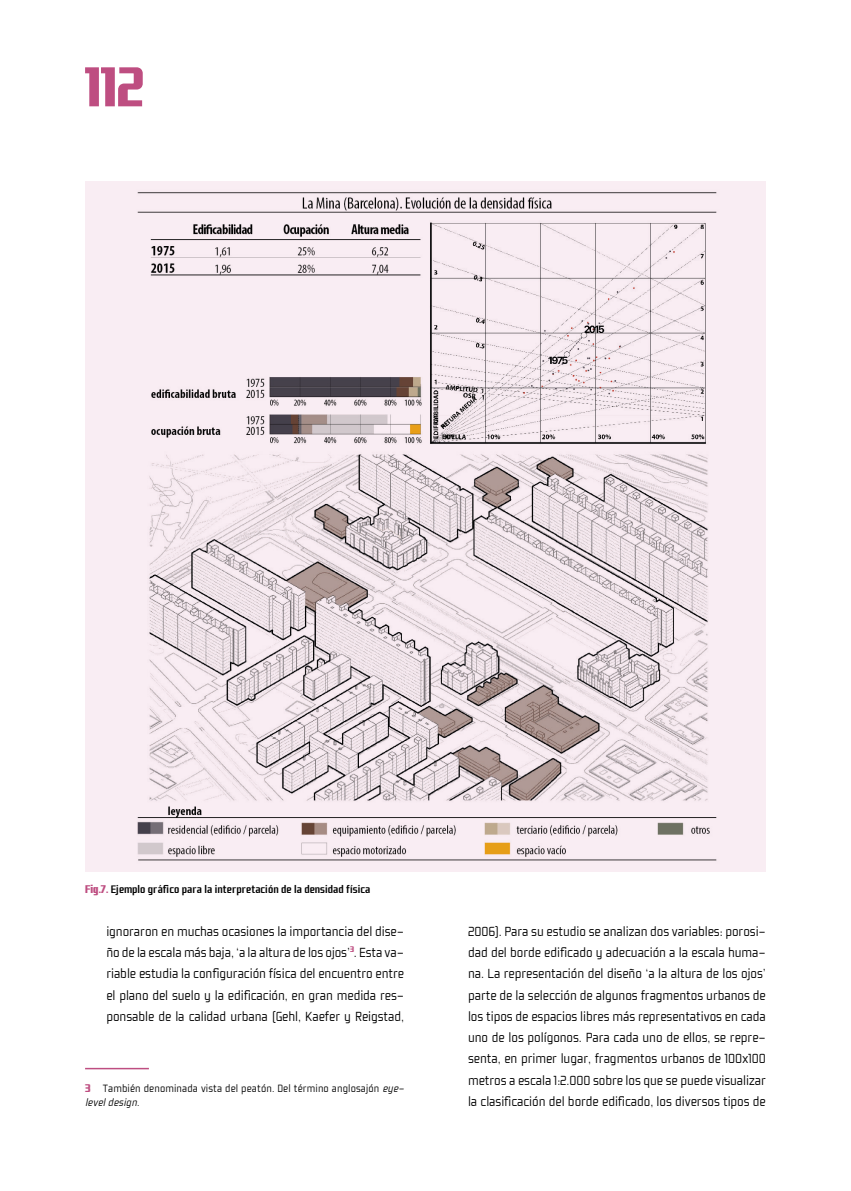
<style>
.page{position:relative;width:851px;height:1191px;background:#fff}
.page>*{position:absolute;margin:0;border:0;box-sizing:border-box;transform-origin:0 0}
.t1{font:900 60px "Fragma";color:#be4e81}
.t2{font:300 15px/21.3px "Fragma";letter-spacing:-.005em;color:#000;text-align:justify}
.t3{font:300 12px/14.4px "Fragma";letter-spacing:.01em;color:#000}
.t4{font:500 12px "Fragma";color:#000}
.s1{font-weight:900;color:#be4e81}
.s2{font-style:italic}
</style>
<div class="page">
<hr style="left:85px;top:1067px;width:64px;height:2px;background:#be4e81">
<svg style="left:85px;top:182px;width:680px;height:690px;background:#e6dae0"></svg>
<h1 class="t1" style="left:85px;top:54px;width:60px">112</h1>
<p class="t4" style="left:85px;top:883px;width:287px"><span class="s1">Fig.7.</span> Ejemplo gráfico para la interpretación de la densidad física</p>
<p class="t2" style="left:106px;top:920px;width:299px">ignoraron en muchas ocasiones la importancia del dise&shy;ño de la escala más baja, ‘a la altura de los ojos’<sup>3</sup>. Esta va&shy;riable estudia la configuración física del encuentro entre el plano del suelo y la edificación, en gran medida res&shy;ponsable de la calidad urbana (Gehl, Kaefer y Reigstad,</p>
<p class="t3" style="left:85px;top:1080px;width:320px"><span class="s1">3</span> También denominada vista del peatón. Del término anglosajón <span class="s2">eye&shy;level design</span>.</p>
<p class="t2" style="left:468px;top:920px;width:299px">2006). Para su estudio se analizan dos variables: porosi&shy;dad del borde edificado y adecuación a la escala huma&shy;na. La representación del diseño ‘a la altura de los ojos’ parte de la selección de algunos fragmentos urbanos de los tipos de espacios libres más representativos en cada uno de los polígonos. Para cada uno de ellos, se repre&shy;senta, en primer lugar, fragmentos urbanos de 100x100 metros a escala 1:2.000 sobre los que se puede visualizar la clasificación del borde edificado, los diversos tipos de</p>
</div>
